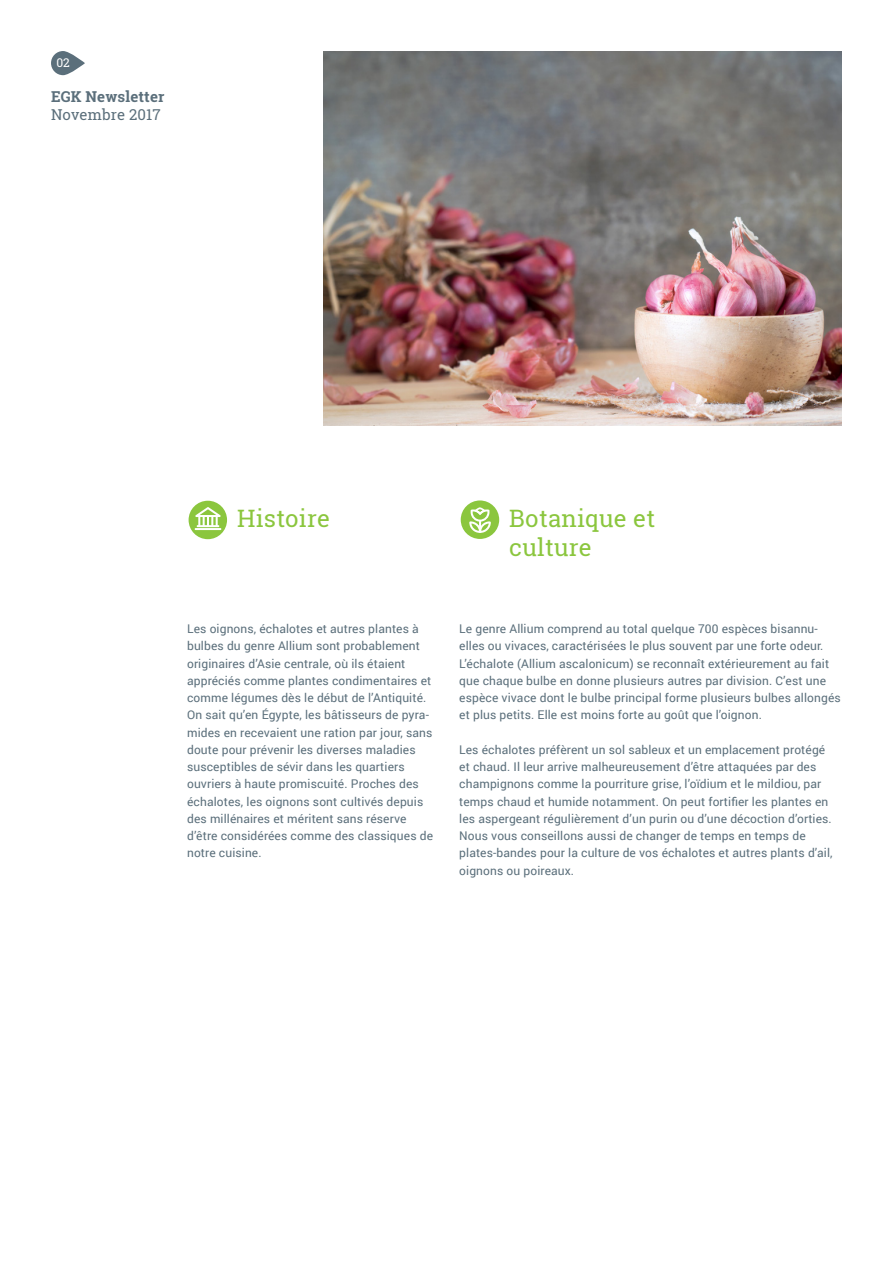
<style>
.page{position:relative;width:893px;height:1263px;background:#fff}
.page>*{position:absolute;margin:0;border:0;box-sizing:border-box;transform-origin:0 0}
.Lead{font:24px/28.8px "Roboto Slab";letter-spacing:.01em;color:#8bc63e}
.t1{font:700 15px "Roboto Slab";letter-spacing:.01em;color:#5b6f7b}
.t2{font:15px "Roboto Slab";letter-spacing:.01em;color:#5b6f7b}
.Lauftext{font:12px/17.2px "Roboto";letter-spacing:.01em;color:#5b6f7b}
.t3{font:12px "Roboto Slab";color:#fff}
</style>
<div class="page">
<img style="left:323px;top:51px;width:519px;height:375px">
<svg style="left:51px;top:51px;width:34px;height:24px"></svg>
<div style="left:189px;top:501px;width:38px;height:38px;background:#8bc63e;border-radius:50%"></div>
<svg style="left:195px;top:507px;width:26px;height:20px"></svg>
<hr style="left:197px;top:525px;width:22px;height:2px;background:#fff">
<hr style="left:195px;top:528px;width:26px;height:2px;background:#fff">
<div style="left:461px;top:500px;width:38px;height:39px;background:#8bc63e;border-radius:50%"></div>
<svg style="left:469px;top:507px;width:22px;height:26px"></svg>
<p class="t3" style="left:56px;top:54px;width:15px">02</p>
<p class="t1" style="left:51px;top:86px;width:115px">EGK Newsletter</p>
<p class="t2" style="left:51px;top:104px;width:111px">Novembre 2017</p>
<p class="Lead" style="left:237px;top:504px;width:94px">Histoire</p>
<p class="Lead" style="left:509px;top:504px;width:147px">Botanique et culture</p>
<p class="Lauftext" style="left:187px;top:620px;width:247px">Les oignons, échalotes et autres plantes à bulbes du genre Allium sont probablement originaires d’Asie centrale, où ils étaient appréciés comme plantes condimentaires et comme légumes dès le début de l’Antiquité.<br>On sait qu’en Égypte, les bâtisseurs de pyra&shy;mides en recevaient une ration par jour, sans doute pour prévenir les diverses maladies susceptibles de sévir dans les quartiers ouvriers à haute promiscuité. Proches des échalotes, les oignons sont cultivés depuis des millénaires et méritent sans réserve d’être considérées comme des classiques de notre cuisine.</p>
<p class="Lauftext" style="left:459px;top:620px;width:383px">Le genre Allium comprend au total quelque 700 espèces bisannu&shy;elles ou vivaces, caractérisées le plus souvent par une forte odeur.<br>L’échalote (Allium ascalonicum) se reconnaît extérieurement au fait que chaque bulbe en donne plusieurs autres par division. C’est une espèce vivace dont le bulbe principal forme plusieurs bulbes allongés et plus petits. Elle est moins forte au goût que l’oignon.</p>
<p class="Lauftext" style="left:459px;top:740px;width:375px">Les échalotes préfèrent un sol sableux et un emplacement protégé et chaud. Il leur arrive malheureusement d’être attaquées par des champignons comme la pourriture grise, l’oïdium et le mildiou, par temps chaud et humide notamment. On peut fortifier les plantes en les aspergeant régulièrement d’un purin ou d’une décoction d’orties.<br>Nous vous conseillons aussi de changer de temps en temps de plates-bandes pour la culture de vos échalotes et autres plants d’ail, oignons ou poireaux.</p>
</div>
